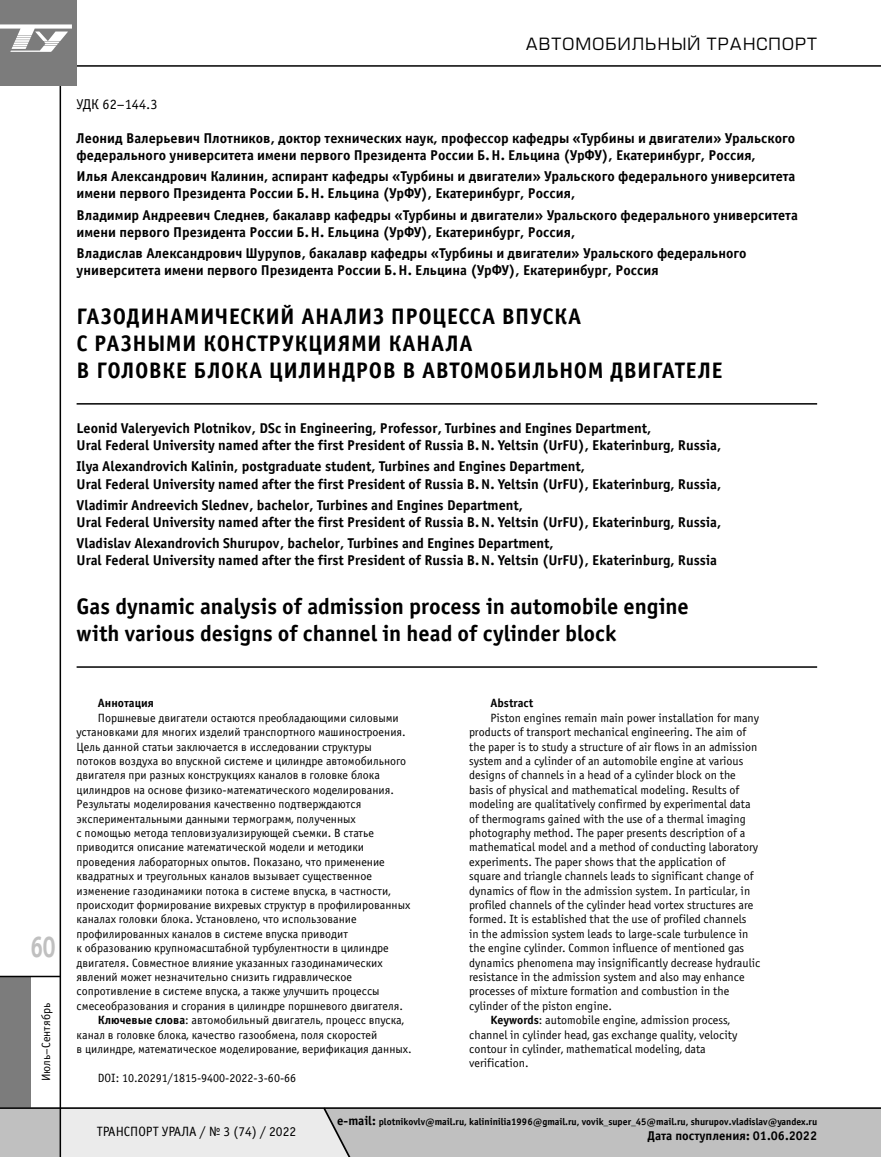
<style>
.page{position:relative;width:881px;height:1157px;background:#fff}
.page>*{position:absolute;margin:0;border:0;box-sizing:border-box;transform-origin:0 0}
.t1{font:30px "Officina Sans C Bold 2";color:#c0c0c0;scale:.8 1}
.t2{font:22.5px/27px "Officina Sans C Bold 2";letter-spacing:.01em;color:#000}
.t3{font:16.5px "Europe";letter-spacing:.07em;color:#000}
.t4{font:14.25px/17.1px "Officina Sans C Bold 2";color:#000}
.t5{font:14.25px "Officina Sans C Book 2";color:#000}
.t6{font:13.5px "Officina Sans C Book 2";color:#000}
.t7{font:12.75px "Officina Sans C Bold 2";color:#000}
.t8{font:12px "Officina Sans C Book 2";color:#000}
.t9{font:12px "Officina Sans C Bold 2";color:#000}
.t10{font:9.75px "Officina Sans C Bold 2";color:#000}
.s1{font-family:"Officina Sans C Bold 2"}
.s2{font-size:12.75px}
</style>
<div class="page">
<div style="left:0;top:1107px;width:880px;height:50px;background:#c0c0c0"></div>
<div style="left:0;top:976px;width:31px;height:131px;background:#7c7c7c"></div>
<hr style="left:0;top:975px;width:60px;height:2px;background:#000">
<svg style="left:61px;top:1105px;width:308px;height:52px;background:#e2e2e2"></svg>
<hr style="left:0;top:1107px;width:880px;height:1px;background:#000">
<hr style="left:60px;top:79px;width:1px;height:1078px;background:#000">
<hr style="left:66px;top:65px;width:814px;height:2px;background:#000">
<div style="left:0;top:0;width:77px;height:85px;background:#7c7c7c"></div>
<svg style="left:0;top:24px;width:72px;height:28px"></svg>
<hr style="left:77px;top:403px;width:739px;height:1px;background:#000">
<hr style="left:77px;top:666px;width:739px;height:2px;background:#000">
<h1 class="t1" style="left:30px;top:935px;width:34px">60</h1>
<p class="t8" style="left:42px;top:1081px;width:80px;rotate:-90deg">Июль–Сентябрь</p>
<h3 class="t3" style="left:525px;top:38px;width:292px">АВТОМОБИЛЬНЫЙ ТРАНСПОРТ</h3>
<p class="t5" style="left:77px;top:98px;width:82px">УДК 62–144.3</p>
<p class="t4" style="left:77px;top:131px;width:720px">Леонид Валерьевич Плотников, доктор технических наук, профессор кафедры «Турбины и двигатели» Уральского федерального университета имени первого Президента России Б. Н. Ельцина (УрФУ), Екатеринбург, Россия,</p>
<p class="t4" style="left:77px;top:169px;width:720px">Илья Александрович Калинин, аспирант кафедры «Турбины и двигатели» Уральского федерального университета имени первого Президента России Б. Н. Ельцина (УрФУ), Екатеринбург, Россия,</p>
<p class="t4" style="left:77px;top:207px;width:722px">Владимир Андреевич Следнев, бакалавр кафедры «Турбины и двигатели» Уральского федерального университета имени первого Президента России Б. Н. Ельцина (УрФУ), Екатеринбург, Россия,</p>
<p class="t4" style="left:77px;top:246px;width:671px">Владислав Александрович Шурупов, бакалавр кафедры «Турбины и двигатели» Уральского федерального университета имени первого Президента России Б. Н. Ельцина (УрФУ), Екатеринбург, Россия</p>
<h2 class="t2" style="left:77px;top:304px;width:647px">ГАЗОДИНАМИЧЕСКИЙ АНАЛИЗ ПРОЦЕССА ВПУСКА<br>С РАЗНЫМИ КОНСТРУКЦИЯМИ КАНАЛА<br>В ГОЛОВКЕ БЛОКА ЦИЛИНДРОВ В АВТОМОБИЛЬНОМ ДВИГАТЕЛЕ</h2>
<p class="t4" style="left:77px;top:421px;width:646px">Leonid Valeryevich Plotnikov, DSc in Engineering, Professor, Turbines and Engines Department,<br>Ural Federal University named after the first President of Russia B. N. Yeltsin (UrFU), Ekaterinburg, Russia,</p>
<p class="t4" style="left:77px;top:459px;width:646px">Ilya Alexandrovich Kalinin, postgraduate student, Turbines and Engines Department,<br>Ural Federal University named after the first President of Russia B. N. Yeltsin (UrFU), Ekaterinburg, Russia,</p>
<p class="t4" style="left:77px;top:498px;width:646px">Vladimir Andreevich Slednev, bachelor, Turbines and Engines Department,<br>Ural Federal University named after the first President of Russia B. N. Yeltsin (UrFU), Ekaterinburg, Russia,</p>
<p class="t4" style="left:77px;top:536px;width:641px">Vladislav Alexandrovich Shurupov, bachelor, Turbines and Engines Department,<br>Ural Federal University named after the first President of Russia B. N. Yeltsin (UrFU), Ekaterinburg, Russia</p>
<h2 class="t2" style="left:77px;top:594px;width:613px">Gas dynamic analysis of admission process in automobile engine with various designs of channel in head of cylinder block</h2>
<p class="t9" style="left:98px;top:698px;width:57px">Аннотация</p>
<p class="t8" style="left:98px;top:713px;width:302px">Поршневые двигатели остаются преобладающими силовыми</p>
<p class="t8" style="left:77px;top:727px;width:330px">установками для многих изделий транспортного машиностроения.</p>
<p class="t8" style="left:77px;top:742px;width:297px">Цель данной статьи заключается в исследовании структуры</p>
<p class="t8" style="left:77px;top:756px;width:331px">потоков воздуха во впускной системе и цилиндре автомобильного</p>
<p class="t8" style="left:77px;top:771px;width:305px">двигателя при разных конструкциях каналов в головке блока</p>
<p class="t8" style="left:77px;top:785px;width:319px">цилиндров на основе физико-математического моделирования.</p>
<p class="t8" style="left:77px;top:799px;width:286px">Результаты моделирования качественно подтверждаются</p>
<p class="t8" style="left:77px;top:814px;width:281px">экспериментальными данными термограмм, полученных</p>
<p class="t8" style="left:77px;top:828px;width:299px">с помощью метода тепловизуализирующей съемки. В статье</p>
<p class="t8" style="left:77px;top:843px;width:289px">приводится описание математической модели и методики</p>
<p class="t8" style="left:77px;top:857px;width:310px">проведения лабораторных опытов. Показано, что применение</p>
<p class="t8" style="left:77px;top:871px;width:297px">квадратных и треугольных каналов вызывает существенное</p>
<p class="t8" style="left:77px;top:886px;width:315px">изменение газодинамики потока в системе впуска, в частности,</p>
<p class="t8" style="left:77px;top:900px;width:335px">происходит формирование вихревых структур в профилированных</p>
<p class="t8" style="left:77px;top:915px;width:281px">каналах головки блока. Установлено, что использование</p>
<p class="t8" style="left:77px;top:929px;width:273px">профилированных каналов в системе впуска приводит</p>
<p class="t8" style="left:77px;top:943px;width:314px">к образованию крупномасштабной турбулентности в цилиндре</p>
<p class="t8" style="left:77px;top:958px;width:307px">двигателя. Совместное влияние указанных газодинамических</p>
<p class="t8" style="left:77px;top:972px;width:277px">явлений может незначительно снизить гидравлическое</p>
<p class="t8" style="left:77px;top:987px;width:304px">сопротивление в системе впуска, а также улучшить процессы</p>
<p class="t8" style="left:77px;top:1001px;width:328px">смесеобразования и сгорания в цилиндре поршневого двигателя.</p>
<p class="t8" style="left:98px;top:1015px;width:307px"><span class="s1">Ключевые слова</span>: автомобильный двигатель, процесс впуска,</p>
<p class="t8" style="left:77px;top:1030px;width:302px">канал в головке блока, качество газообмена, поля скоростей</p>
<p class="t8" style="left:77px;top:1044px;width:336px">в цилиндре, математическое моделирование, верификация данных.</p>
<p class="t8" style="left:98px;top:1073px;width:200px">DOI: 10.20291/1815-9400-2022-3-60-66</p>
<p class="t9" style="left:490px;top:698px;width:44px">Abstract</p>
<p class="t8" style="left:490px;top:713px;width:270px">Piston engines remain main power installation for many</p>
<p class="t8" style="left:469px;top:727px;width:278px">products of transport mechanical engineering. The aim of</p>
<p class="t8" style="left:469px;top:742px;width:290px">the paper is to study a structure of air flows in an admission</p>
<p class="t8" style="left:469px;top:756px;width:276px">system and a cylinder of an automobile engine at various</p>
<p class="t8" style="left:469px;top:771px;width:268px">designs of channels in a head of a cylinder block on the</p>
<p class="t8" style="left:469px;top:785px;width:271px">basis of physical and mathematical modeling. Results of</p>
<p class="t8" style="left:469px;top:799px;width:283px">modeling are qualitatively confirmed by experimental data</p>
<p class="t8" style="left:469px;top:814px;width:278px">of thermograms gained with the use of a thermal imaging</p>
<p class="t8" style="left:469px;top:828px;width:277px">photography method. The paper presents description of a</p>
<p class="t8" style="left:469px;top:843px;width:290px">mathematical model and a method of conducting laboratory</p>
<p class="t8" style="left:469px;top:857px;width:258px">experiments. The paper shows that the application of</p>
<p class="t8" style="left:469px;top:871px;width:286px">square and triangle channels leads to significant change of</p>
<p class="t8" style="left:469px;top:886px;width:282px">dynamics of flow in the admission system. In particular, in</p>
<p class="t8" style="left:469px;top:900px;width:285px">profiled channels of the cylinder head vortex structures are</p>
<p class="t8" style="left:469px;top:915px;width:278px">formed. It is established that the use of profiled channels</p>
<p class="t8" style="left:469px;top:929px;width:280px">in the admission system leads to large-scale turbulence in</p>
<p class="t8" style="left:469px;top:943px;width:276px">the engine cylinder. Common influence of mentioned gas</p>
<p class="t8" style="left:469px;top:958px;width:292px">dynamics phenomena may insignificantly decrease hydraulic</p>
<p class="t8" style="left:469px;top:972px;width:277px">resistance in the admission system and also may enhance</p>
<p class="t8" style="left:469px;top:987px;width:261px">processes of mixture formation and combustion in the</p>
<p class="t8" style="left:469px;top:1001px;width:144px">cylinder of the piston engine.</p>
<p class="t8" style="left:490px;top:1015px;width:241px"><span class="s1">Keywords</span>: automobile engine, admission process,</p>
<p class="t8" style="left:469px;top:1030px;width:269px">channel in cylinder head, gas exchange quality, velocity</p>
<p class="t8" style="left:469px;top:1044px;width:238px">contour in cylinder, mathematical modeling, data</p>
<p class="t8" style="left:469px;top:1059px;width:61px">verification.</p>
<p class="t6" style="left:97px;top:1126px;width:201px">ТРАНСПОРТ УРАЛА / № 3 (74) / 2022</p>
<p class="t10" style="left:337px;top:1117px;width:481px"><span class="s2">e-mail:</span> plotnikovlv@mail.ru, kalininilia1996@gmail.ru, vovik_super_45@mail.ru, shurupov.vladislav@yandex.ru</p>
<p class="t7" style="left:647px;top:1130px;width:171px">Дата поступления: 01.06.2022</p>
</div>
